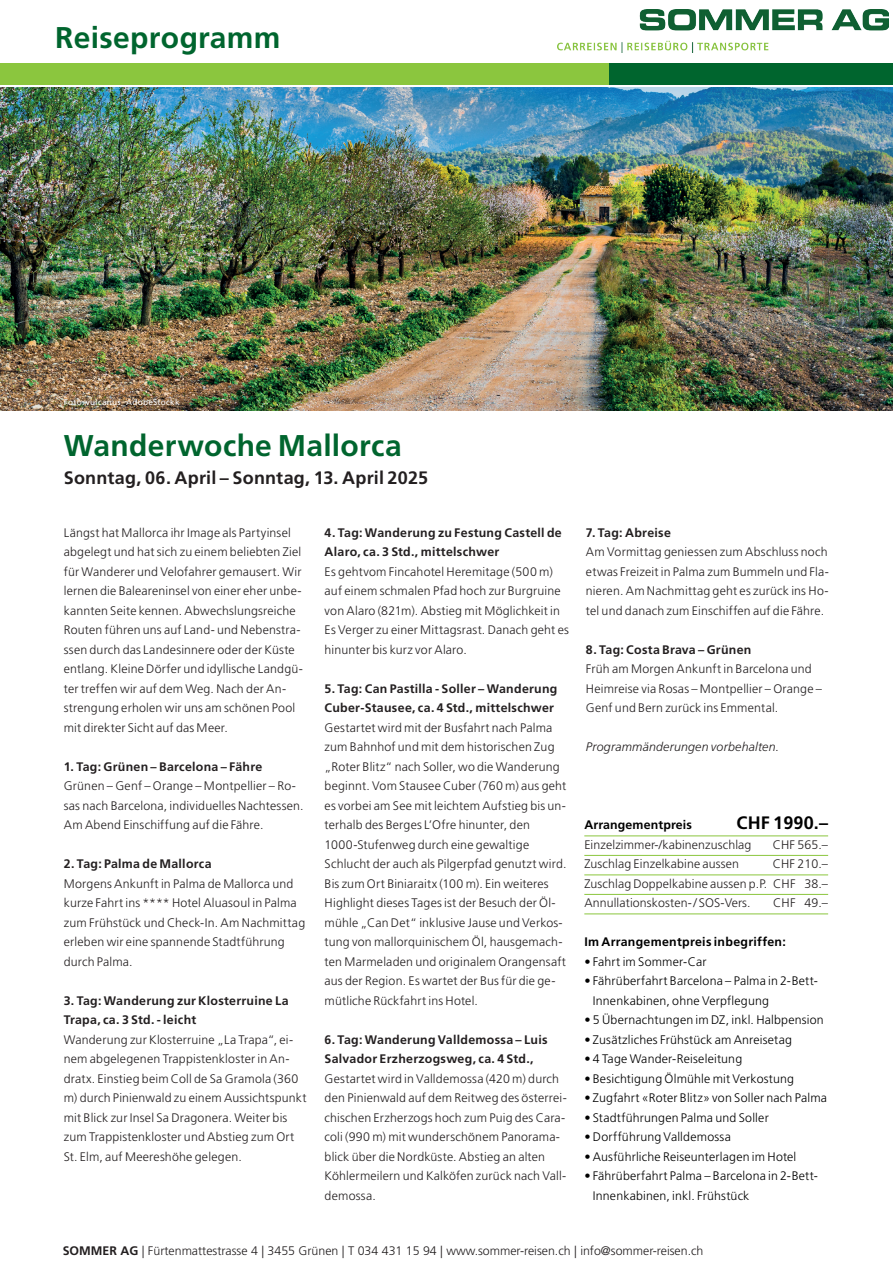
<style>
.page{position:relative;width:893px;height:1263px;background:#fff}
.page>*{position:absolute;margin:0;border:0;box-sizing:border-box;transform-origin:0 0}
.t1{font:700 30px "Frutiger LT Pro";letter-spacing:.01em;color:#00652e}
.t2{font:700 18px "Frutiger LT Pro";letter-spacing:.015em;color:#231f20}
.t3{font:700 18px "Frutiger LT Pro";letter-spacing:.01em;color:#000}
.t4{font:300 12.3px/19.5px "Frutiger LT Pro";letter-spacing:.015em;color:#231f20}
.t5{font:300 12.3px/19.5px "Frutiger LT Pro";letter-spacing:.015em;color:#000}
.t6{font:700 12.3px/19.5px "Frutiger LT Pro";letter-spacing:.025em;color:#231f20}
.t7{font:700 12.3px "Frutiger LT Pro";letter-spacing:.02em;color:#000}
.t8{font:italic 300 12.3px "Frutiger LT Pro";letter-spacing:.015em;color:#231f20}
.t9{font:8.25px "Frutiger LT Pro";letter-spacing:.035em;color:#fff}
.s1{font-weight:700}
</style>
<div class="page">
<img style="left:0;top:87px;width:893px;height:323px">
<div style="left:0;top:64px;width:609px;height:21px;background:#8bc63e"></div>
<div style="left:609px;top:64px;width:284px;height:21px;background:#00652e"></div>
<img style="left:558px;top:10px;width:331px;height:42px">
<hr style="left:584px;top:836px;width:244px;height:1px;background:#8bc63e">
<hr style="left:584px;top:855px;width:244px;height:1px;background:#8bc63e">
<hr style="left:584px;top:875px;width:244px;height:1px;background:#8bc63e">
<hr style="left:584px;top:894px;width:244px;height:1px;background:#8bc63e">
<hr style="left:584px;top:914px;width:244px;height:1px;background:#8bc63e">
<h1 class="t1" style="left:55px;top:20px;width:227px">Reiseprogramm</h1>
<p class="t9" style="left:64px;top:397px;width:117px">Foto: vulcanus_AdobeStockk</p>
<h1 class="t1" style="left:64px;top:427px;width:339px">Wanderwoche Mallorca</h1>
<h2 class="t2" style="left:64px;top:467px;width:366px">Sonntag, 06. April – Sonntag, 13. April 2025</h2>
<p class="t4" style="left:64px;top:523px;width:240px">Längst hat Mallorca ihr Image als Partyinsel abgelegt und hat sich zu einem beliebten Ziel für Wanderer und Velofahrer gemausert. Wir lernen die Baleareninsel von einer eher unbe&shy;kannten Seite kennen. Abwechslungsreiche Routen führen uns auf Land- und Nebenstra&shy;ssen durch das Landesinnere oder der Küste entlang. Kleine Dörfer und idyllische Landgü&shy;ter treffen wir auf dem Weg. Nach der An&shy;strengung erholen wir uns am schönen Pool mit direkter Sicht auf das Meer.</p>
<p class="t6" style="left:64px;top:757px;width:200px">1. Tag: Grünen – Barcelona – Fähre</p>
<p class="t4" style="left:64px;top:776px;width:241px">Grünen – Genf – Orange – Montpellier – Ro&shy;sas nach Barcelona, individuelles Nachtessen.<br>Am Abend Einschiffung auf die Fähre.</p>
<p class="t6" style="left:64px;top:854px;width:149px">2. Tag: Palma de Mallorca</p>
<p class="t4" style="left:64px;top:874px;width:243px">Morgens Ankunft in Palma de Mallorca und kurze Fahrt ins **** Hotel Aluasoul in Palma zum Frühstück und Check-In. Am Nachmittag erleben wir eine spannende Stadtführung durch Palma.</p>
<p class="t6" style="left:64px;top:991px;width:226px">3. Tag: Wanderung zur Klosterruine La<br>Trapa, ca. 3 Std. - leicht</p>
<p class="t4" style="left:64px;top:1030px;width:244px">Wanderung zur Klosterruine „La Trapa“, ei&shy;nem abgelegenen Trappistenkloster in An&shy;dratx. Einstieg beim Coll de Sa Gramola (360 m) durch Pinienwald zu einem Aussichtspunkt mit Blick zur Insel Sa Dragonera. Weiter bis zum Trappistenkloster und Abstieg zum Ort St. Elm, auf Meereshöhe gelegen.</p>
<p class="t6" style="left:325px;top:523px;width:239px">4. Tag: Wanderung zu Festung Castell de<br>Alaro, ca. 3 Std., mittelschwer</p>
<p class="t4" style="left:325px;top:562px;width:246px">Es gehtvom Fincahotel Heremitage (500 m) auf einem schmalen Pfad hoch zur Burgruine von Alaro (821m). Abstieg mit Möglichkeit in Es Verger zu einer Mittagsrast. Danach geht es hinunter bis kurz vor Alaro.</p>
<p class="t6" style="left:325px;top:679px;width:234px">5. Tag: Can Pastilla - Soller – Wanderung<br>Cuber-Stausee, ca. 4 Std., mittelschwer</p>
<p class="t4" style="left:325px;top:718px;width:243px">Gestartet wird mit der Busfahrt nach Palma zum Bahnhof und mit dem historischen Zug „Roter Blitz“ nach Soller, wo die Wanderung beginnt. Vom Stausee Cuber (760 m) aus geht es vorbei am See mit leichtem Aufstieg bis un&shy;terhalb des Berges L’Ofre hinunter, den 1000-Stufenweg durch eine gewaltige Schlucht der auch als Pilgerpfad genutzt wird.<br>Bis zum Ort Biniaraitx (100 m). Ein weiteres Highlight dieses Tages ist der Besuch der Öl&shy;mühle „Can Det“ inklusive Jause und Verkos&shy;tung von mallorquinischem Öl, hausgemach&shy;ten Marmeladen und originalem Orangensaft aus der Region. Es wartet der Bus für die ge&shy;mütliche Rückfahrt ins Hotel.</p>
<p class="t6" style="left:325px;top:1030px;width:225px">6. Tag: Wanderung Valldemossa – Luis<br>Salvador Erzherzogsweg, ca. 4 Std.,</p>
<p class="t4" style="left:325px;top:1069px;width:244px">Gestartet wird in Valldemossa (420 m) durch den Pinienwald auf dem Reitweg des österrei&shy;chischen Erzherzogs hoch zum Puig des Cara&shy;coli (990 m) mit wunderschönem Panorama&shy;blick über die Nordküste. Abstieg an alten Köhlermeilern und Kalköfen zurück nach Vall&shy;demossa.</p>
<p class="t6" style="left:586px;top:523px;width:86px">7. Tag: Abreise</p>
<p class="t4" style="left:586px;top:542px;width:244px;text-align:justify">Am Vormittag geniessen zum Abschluss noch etwas Freizeit in Palma zum Bummeln und Fla&shy;nieren. Am Nachmittag geht es zurück ins Ho&shy;tel und danach zum Einschiffen auf die Fähre.</p>
<p class="t6" style="left:586px;top:640px;width:167px">8. Tag: Costa Brava – Grünen</p>
<p class="t4" style="left:586px;top:659px;width:238px">Früh am Morgen Ankunft in Barcelona und<br>Heimreise via Rosas – Montpellier – Orange –<br>Genf und Bern zurück ins Emmental.</p>
<p class="t8" style="left:586px;top:740px;width:195px">Programmänderungen vorbehalten.</p>
<p class="t7" style="left:584px;top:818px;width:109px">Arrangementpreis</p>
<h2 class="t3" style="left:736px;top:812px;width:93px">CHF 1990.–</h2>
<p class="t4" style="left:584px;top:835px;width:169px">Einzelzimmer-/kabinenzuschlag</p>
<p class="t4" style="left:773px;top:835px;width:57px">CHF 565.–</p>
<p class="t4" style="left:584px;top:854px;width:156px">Zuschlag Einzelkabine aussen</p>
<p class="t4" style="left:584px;top:854px;width:245px;text-align:justify;text-indent:188px">CHF 210.– Zuschlag Doppelkabine aussen p.P. CHF 38.– Annullationskosten-/ SOS-Vers.</p>
<p class="t4" style="left:773px;top:893px;width:56px">CHF 49.–</p>
<p class="t7" style="left:584px;top:935px;width:203px">Im Arrangementpreis inbegriffen:</p>
<p class="t5" style="left:584px;top:952px;width:124px">• Fahrt im Sommer-Car</p>
<p class="t5" style="left:593px;top:971px;width:227px;text-indent:-9px">• Fährüberfahrt Barcelona – Palma in 2-Bett-<br>Innenkabinen, ohne Verpflegung</p>
<p class="t5" style="left:584px;top:1010px;width:241px">• 5 Übernachtungen im DZ, inkl. Halbpension</p>
<p class="t5" style="left:584px;top:1030px;width:209px">• Zusätzliches Frühstück am Anreisetag</p>
<p class="t5" style="left:584px;top:1049px;width:159px">• 4 Tage Wander-Reiseleitung</p>
<p class="t5" style="left:584px;top:1069px;width:211px">• Besichtigung Ölmühle mit Verkostung</p>
<p class="t5" style="left:584px;top:1088px;width:244px">• Zugfahrt «Roter Blitz» von Soller nach Palma</p>
<p class="t5" style="left:584px;top:1108px;width:186px">• Stadtführungen Palma und Soller</p>
<p class="t5" style="left:584px;top:1127px;width:148px">• Dorfführung Valldemossa</p>
<p class="t5" style="left:584px;top:1147px;width:214px">• Ausführliche Reiseunterlagen im Hotel</p>
<p class="t5" style="left:593px;top:1166px;width:227px;text-indent:-9px">• Fährüberfahrt Palma – Barcelona in 2-Bett-<br>Innenkabinen, inkl. Frühstück</p>
<p class="t4" style="left:63px;top:1240px;width:642px"><span class="s1">SOMMER AG</span> | Fürtenmattestrasse 4 | 3455 Grünen | T 034 431 15 94 | www.sommer-reisen.ch | info@sommer-reisen.ch</p>
</div>
